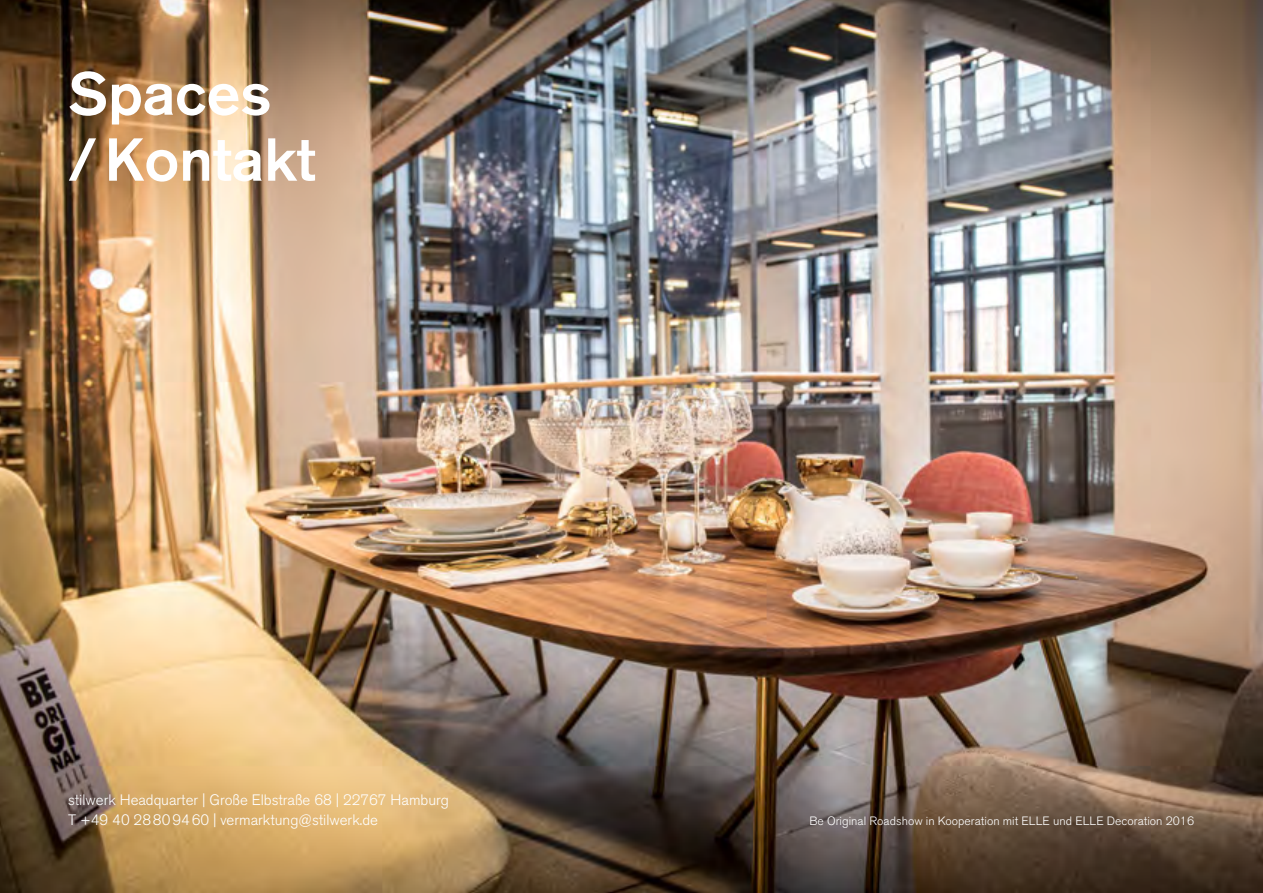
<style>
.page{position:relative;width:1263px;height:893px;background:#fff}
.page>*{position:absolute;margin:0;border:0;box-sizing:border-box;transform-origin:0 0}
.t1{font:500 60px/66px "Akzidenz Grotesk BQ";color:#fff}
.t2{font:300 15px/19.5px "Akzidenz Grotesk BQ";color:#fff}
.t3{font:300 12px "Akzidenz Grotesk BQ";letter-spacing:.005em;color:#fff}
</style>
<div class="page">
<img style="left:0;top:0;width:1263px;height:893px">
<h1 class="t1" style="left:68px;top:59px;width:249px">Spaces /Kontakt</h1>
<p class="t2" style="left:68px;top:791px;width:382px">stilwerk Headquarter | Große Elbstraße 68 | 22767 Hamburg<br>T +49 40 28809460 | vermarktung@stilwerk.de</p>
<p class="t3" style="left:809px;top:814px;width:386px">Be Original Roadshow in Kooperation mit ELLE und ELLE Decoration 2016</p>
</div>
